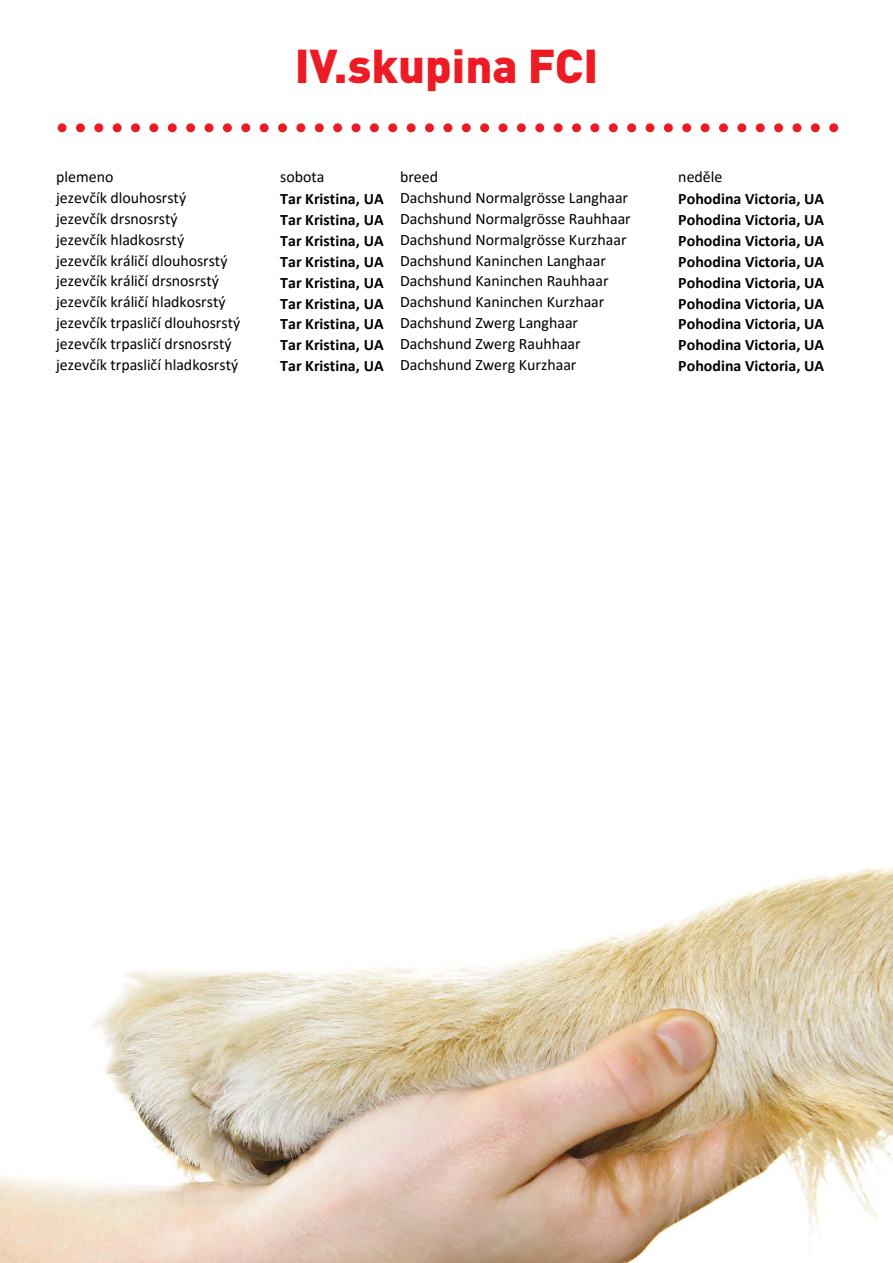
<style>
.page{position:relative;width:893px;height:1263px;background:#fff}
.page>*{position:absolute;margin:0;border:0;box-sizing:border-box;transform-origin:0 0}
.t1{font:900 46.8px "DIN Pro";color:#ed1c24}
.t2{font:15.9px "Calibri";color:#000}
.t3{font:700 15.9px "Calibri";color:#000}
.s1{font-weight:700}
</style>
<div class="page">
<img style="left:0;top:867px;width:893px;height:396px">
<svg style="left:80px;top:123px;width:740px;height:9px"></svg>
<h1 class="t1" style="left:295px;top:34px;width:305px">IV.skupina FCI</h1>
<p class="t2" style="left:56px;top:166px;width:59px">plemeno</p>
<p class="t2" style="left:280px;top:166px;width:46px">sobota</p>
<p class="t2" style="left:400px;top:166px;width:40px">breed</p>
<p class="t2" style="left:678px;top:166px;width:46px">neděle</p>
<p class="t2" style="left:56px;top:187px;width:132px">jezevčík dlouhosrstý</p>
<p class="t2" style="left:280px;top:187px;width:349px"><span class="s1">Tar Kristina, UA</span> Dachshund Normalgrösse Langhaar</p>
<p class="t3" style="left:678px;top:188px;width:147px">Pohodina Victoria, UA</p>
<p class="t2" style="left:56px;top:207px;width:123px">jezevčík drsnosrstý</p>
<p class="t2" style="left:280px;top:207px;width:352px"><span class="s1">Tar Kristina, UA</span> Dachshund Normalgrösse Rauhhaar</p>
<p class="t3" style="left:678px;top:208px;width:147px">Pohodina Victoria, UA</p>
<p class="t2" style="left:56px;top:228px;width:130px">jezevčík hladkosrstý</p>
<p class="t2" style="left:280px;top:228px;width:348px"><span class="s1">Tar Kristina, UA</span> Dachshund Normalgrösse Kurzhaar</p>
<p class="t3" style="left:678px;top:229px;width:147px">Pohodina Victoria, UA</p>
<p class="t2" style="left:56px;top:249px;width:173px">jezevčík králičí dlouhosrstý</p>
<p class="t2" style="left:280px;top:249px;width:327px"><span class="s1">Tar Kristina, UA</span> Dachshund Kaninchen Langhaar</p>
<p class="t3" style="left:678px;top:250px;width:147px">Pohodina Victoria, UA</p>
<p class="t2" style="left:56px;top:270px;width:164px">jezevčík králičí drsnosrstý</p>
<p class="t2" style="left:280px;top:270px;width:330px"><span class="s1">Tar Kristina, UA</span> Dachshund Kaninchen Rauhhaar</p>
<p class="t3" style="left:678px;top:271px;width:147px">Pohodina Victoria, UA</p>
<p class="t2" style="left:56px;top:291px;width:171px">jezevčík králičí hladkosrstý</p>
<p class="t2" style="left:280px;top:291px;width:326px"><span class="s1">Tar Kristina, UA</span> Dachshund Kaninchen Kurzhaar</p>
<p class="t3" style="left:678px;top:292px;width:147px">Pohodina Victoria, UA</p>
<p class="t2" style="left:56px;top:312px;width:186px">jezevčík trpasličí dlouhosrstý</p>
<p class="t2" style="left:280px;top:312px;width:299px"><span class="s1">Tar Kristina, UA</span> Dachshund Zwerg Langhaar</p>
<p class="t3" style="left:678px;top:313px;width:147px">Pohodina Victoria, UA</p>
<p class="t2" style="left:56px;top:333px;width:177px">jezevčík trpasličí drsnosrstý</p>
<p class="t2" style="left:280px;top:333px;width:302px"><span class="s1">Tar Kristina, UA</span> Dachshund Zwerg Rauhhaar</p>
<p class="t3" style="left:678px;top:334px;width:147px">Pohodina Victoria, UA</p>
<p class="t2" style="left:56px;top:354px;width:184px">jezevčík trpasličí hladkosrstý</p>
<p class="t2" style="left:280px;top:354px;width:298px"><span class="s1">Tar Kristina, UA</span> Dachshund Zwerg Kurzhaar</p>
<p class="t3" style="left:678px;top:355px;width:147px">Pohodina Victoria, UA</p>
</div>
